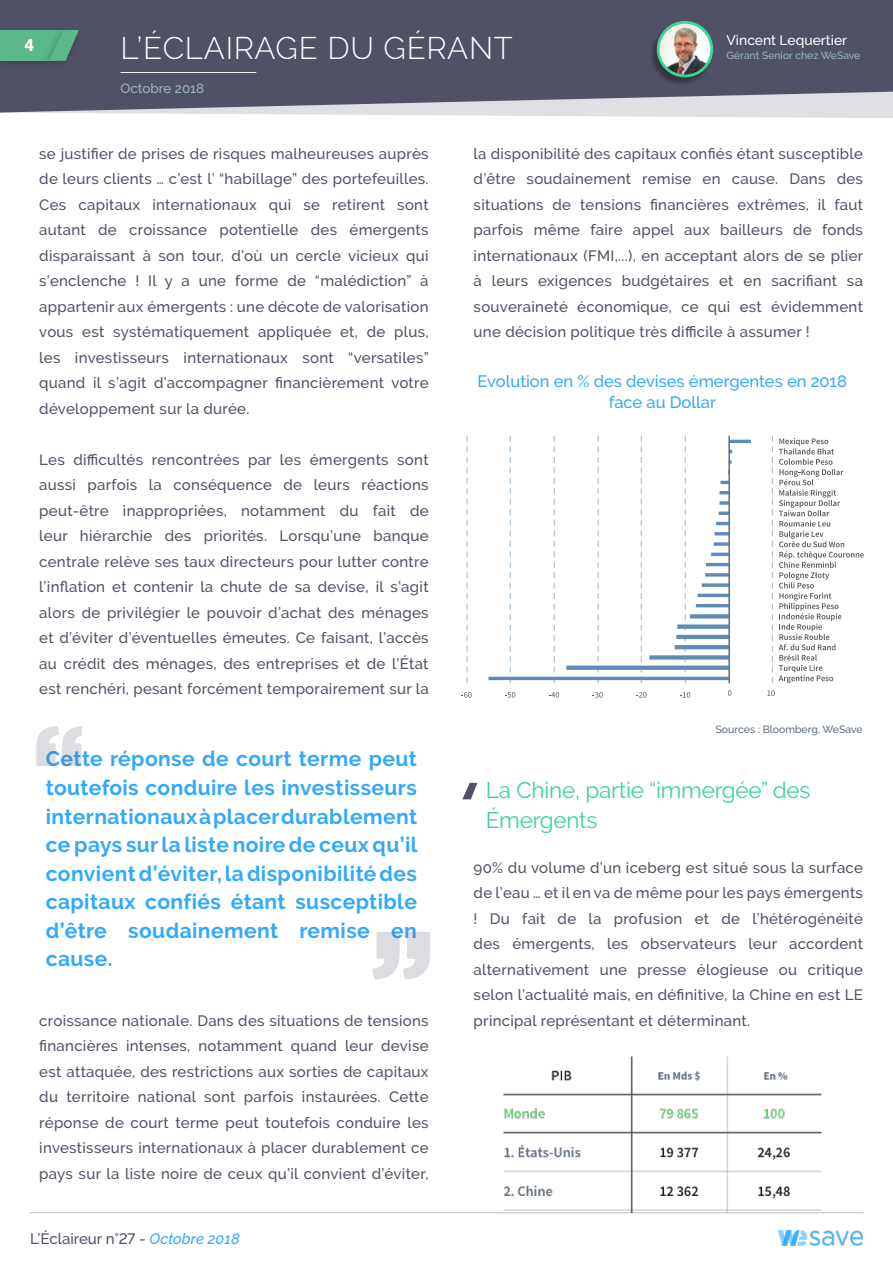
<style>
.page{position:relative;width:893px;height:1263px;background:#fff}
.page>*{position:absolute;margin:0;border:0;box-sizing:border-box;transform-origin:0 0}
.t1{font:300 31.2px "Raleway";letter-spacing:.025em;color:#fff}
.t2{font:22.5px/30px "Raleway";letter-spacing:-.01em;color:#36d693}
.t3{font:700 21px/28.5px "Raleway";letter-spacing:.02em;color:#33a9fd;text-align:justify}
.t4{font:700 18.3px "Source Sans Pro";color:#fff}
.t5{font:500 16.5px/20.7px "Raleway";color:#33a9fd;text-align:center}
.t6{font:500 15px/25.5px "Raleway";letter-spacing:.02em;color:#515166;text-align:justify}
.t7{font:500 15px "Raleway";color:#515166}
.t8{font:500 13.8px "Raleway";color:#fff}
.t9{font:500 13.35px "Raleway";color:#9bb3ca}
.t10{font:500 10.5px "Raleway";color:#5f6e80}
.t11{font:500 10.35px "Raleway";color:#9bb3ca}
.s1{font-style:italic;color:#33a9fd}
</style>
<div class="page">
<svg style="left:110px;top:113px;width:783px;height:5px;fill:#e8e8eb"></svg>
<svg style="left:0;top:0;width:893px;height:113px;background:#5f5f73"></svg>
<div style="left:0;top:26px;width:73px;height:46px;background:#4f4f63"></div>
<div style="left:0;top:30px;width:65px;height:31px;background:#5bb88b"></div>
<div style="left:40px;top:30px;width:43px;height:31px;background:#000;opacity:.26"></div>
<svg style="left:49px;top:30px;width:30px;height:31px"></svg>
<hr style="left:30px;top:1212px;width:834px;height:1px;background:#515166">
<img style="left:778px;top:1230px;width:85px;height:15px">
<div style="left:649px;top:21px;width:64px;height:65px;background:#000;opacity:.35"></div>
<svg style="left:657px;top:21px;width:56px;height:56px"></svg>
<img style="left:659px;top:24px;width:51px;height:51px;border-radius:25px">
<hr style="left:121px;top:72px;width:135px;height:1px;background:#f2f2f2">
<svg style="left:372px;top:932px;width:58px;height:47px"></svg>
<svg style="left:36px;top:726px;width:46px;height:40px"></svg>
<svg style="left:772px;top:436px;width:1px;height:247px"></svg>
<svg style="left:685px;top:436px;width:1px;height:247px"></svg>
<svg style="left:641px;top:436px;width:1px;height:247px"></svg>
<svg style="left:598px;top:436px;width:1px;height:247px"></svg>
<svg style="left:554px;top:436px;width:1px;height:247px"></svg>
<svg style="left:510px;top:436px;width:1px;height:247px"></svg>
<svg style="left:467px;top:436px;width:1px;height:247px"></svg>
<hr style="left:729px;top:440px;width:22px;height:3px;background:#5d8db7">
<svg style="left:720px;top:481px;width:8px;height:3px"></svg>
<svg style="left:720px;top:491px;width:8px;height:3px"></svg>
<svg style="left:720px;top:501px;width:8px;height:4px"></svg>
<svg style="left:719px;top:511px;width:9px;height:4px"></svg>
<svg style="left:716px;top:522px;width:12px;height:3px"></svg>
<hr style="left:714px;top:532px;width:15px;height:3px;background:#5d8db7">
<svg style="left:714px;top:542px;width:14px;height:4px"></svg>
<hr style="left:711px;top:553px;width:18px;height:3px;background:#5d8db7">
<hr style="left:706px;top:563px;width:23px;height:3px;background:#5d8db7">
<svg style="left:705px;top:573px;width:23px;height:4px"></svg>
<svg style="left:702px;top:583px;width:26px;height:4px"></svg>
<hr style="left:698px;top:594px;width:31px;height:3px;background:#5d8db7">
<hr style="left:696px;top:604px;width:33px;height:3px;background:#5d8db7">
<svg style="left:690px;top:614px;width:38px;height:4px"></svg>
<div style="left:677px;top:624px;width:52px;height:5px;background:#5d8db7"></div>
<hr style="left:676px;top:635px;width:53px;height:4px;background:#5d8db7">
<hr style="left:675px;top:645px;width:54px;height:4px;background:#5d8db7">
<div style="left:649px;top:655px;width:80px;height:5px;background:#5d8db7"></div>
<svg style="left:566px;top:666px;width:162px;height:4px"></svg>
<hr style="left:488px;top:677px;width:241px;height:3px;background:#5d8db7">
<hr style="left:728px;top:436px;width:2px;height:247px;background:#5f6c7e">
<svg style="left:461px;top:692px;width:11px;height:6px"></svg>
<svg style="left:505px;top:692px;width:10px;height:6px"></svg>
<svg style="left:549px;top:692px;width:10px;height:6px"></svg>
<svg style="left:592px;top:692px;width:11px;height:6px"></svg>
<svg style="left:636px;top:692px;width:10px;height:6px"></svg>
<svg style="left:680px;top:692px;width:10px;height:6px"></svg>
<svg style="left:728px;top:690px;width:3px;height:6px"></svg>
<svg style="left:767px;top:690px;width:8px;height:6px"></svg>
<svg style="left:779px;top:438px;width:85px;height:245px"></svg>
<svg style="left:462px;top:783px;width:15px;height:16px"></svg>
<img style="left:503px;top:1056px;width:319px;height:156px">
<p class="t4" style="left:24px;top:33px;width:12px">4</p>
<h1 class="t1" style="left:121px;top:30px;width:394px">L’ÉCLAIRAGE DU GÉRANT</h1>
<p class="t9" style="left:121px;top:80px;width:85px">Octobre 2018</p>
<p class="t8" style="left:727px;top:32px;width:122px">Vincent Lequertier</p>
<p class="t11" style="left:727px;top:49px;width:135px">Gérant Senior chez WeSave</p>
<p class="t6" style="left:39px;top:140px;width:391px">se justifier de prises de risques malheureuses auprès de leurs clients … c’est l’ “habillage” des portefeuilles.<br>Ces capitaux internationaux qui se retirent sont autant de croissance potentielle des émergents disparaissant à son tour, d’où un cercle vicieux qui s’enclenche ! Il y a une forme de “malédiction” à appartenir aux émergents : une décote de valorisation vous est systématiquement appliquée et, de plus, les investisseurs internationaux sont “versatiles” quand il s’agit d’accompagner financièrement votre développement sur la durée.</p>
<p class="t6" style="left:39px;top:446px;width:391px">Les difficultés rencontrées par les émergents sont aussi parfois la conséquence de leurs réactions peut-être inappropriées, notamment du fait de leur hiérarchie des priorités. Lorsqu’une banque centrale relève ses taux directeurs pour lutter contre l’inflation et contenir la chute de sa devise, il s’agit alors de privilégier le pouvoir d’achat des ménages et d’éviter d’éventuelles émeutes. Ce faisant, l’accès au crédit des ménages, des entreprises et de l’État est renchéri, pesant forcément temporairement sur la</p>
<p class="t3" style="left:46px;top:745px;width:373px">Cette réponse de court terme peut toutefois conduire les investisseurs internationaux à placer durablement ce pays sur la liste noire de ceux qu’il convient d’éviter, la disponibilité des capitaux confiés étant susceptible d’être soudainement remise en cause.</p>
<p class="t6" style="left:39px;top:1007px;width:391px">croissance nationale. Dans des situations de tensions financières intenses, notamment quand leur devise est attaquée, des restrictions aux sorties de capitaux du territoire national sont parfois instaurées. Cette réponse de court terme peut toutefois conduire les investisseurs internationaux à placer durablement ce pays sur la liste noire de ceux qu’il convient d’éviter,</p>
<p class="t7" style="left:30px;top:1230px;width:211px">L’Éclaireur n°27 - <span class="s1">Octobre 2018</span></p>
<p class="t6" style="left:474px;top:140px;width:391px">la disponibilité des capitaux confiés étant susceptible d’être soudainement remise en cause. Dans des situations de tensions financières extrêmes, il faut parfois même faire appel aux bailleurs de fonds internationaux (FMI,...), en acceptant alors de se plier à leurs exigences budgétaires et en sacrifiant sa souveraineté économique, ce qui est évidemment une décision politique très difficile à assumer !</p>
<p class="t5" style="left:477px;top:371px;width:371px">Evolution en % des devises émergentes en 2018 face au Dollar</p>
<p class="t10" style="left:715px;top:723px;width:149px">Sources : Bloomberg, WeSave</p>
<h2 class="t2" style="left:486px;top:775px;width:326px">La Chine, partie “immergée” des<br>Émergents</h2>
<p class="t6" style="left:474px;top:854px;width:391px">90% du volume d’un iceberg est situé sous la surface de l’eau … et il en va de même pour les pays émergents ! Du fait de la profusion et de l’hétérogénéité des émergents, les observateurs leur accordent alternativement une presse élogieuse ou critique selon l’actualité mais, en définitive, la Chine en est LE principal représentant et déterminant.</p>
</div>
